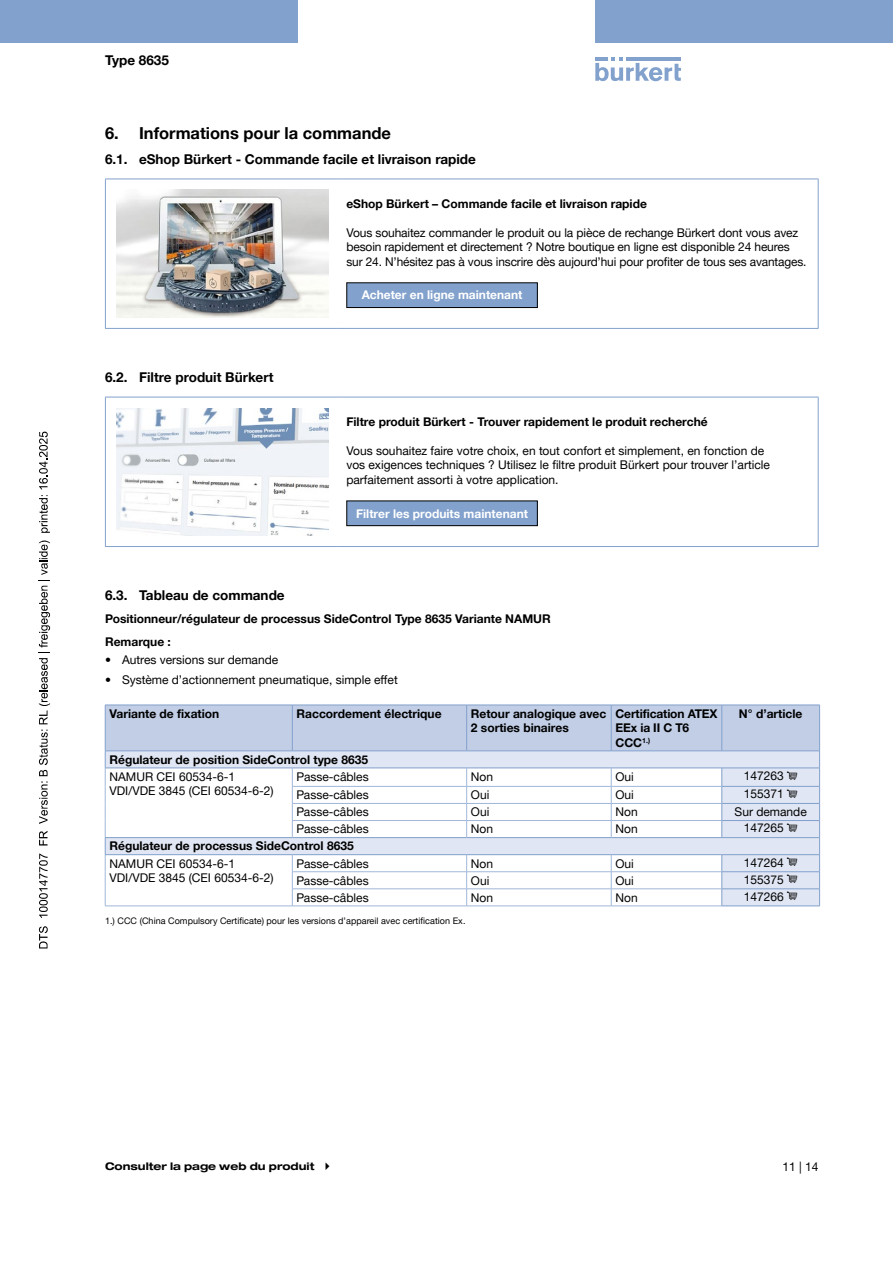
<style>
.page{position:relative;width:893px;height:1263px;background:#fff}
.page>*{position:absolute;margin:0;border:0;box-sizing:border-box;transform-origin:0 0}
.t1{font:700 16.5px "Helvetica Neue LTW1 G";color:#000}
.t2{font:700 13.5px "Helvetica Neue LTW1 G";color:#000}
.t3{font:12px/14.4px "Helvetica Neue LTW1 G";color:#000}
.t4{font:700 12px/14.4px "Helvetica Neue LTW1 G";color:#000}
.t5{font:700 12px "Helvetica Neue LTW1 G";color:#fff}
.t6{font:700 expanded 10.5px "Helvetica Neue LTW1 G";color:#000}
.t7{font:9px "Helvetica Neue LTW1 G";letter-spacing:.005em;color:#000}
</style>
<div class="page">
<svg style="left:595px;top:57px;width:86px;height:24px"></svg>
<hr style="left:626px;top:57px;width:55px;height:4px;background:#82a1cc">
<div style="left:0;top:0;width:298px;height:42px;background:#82a1cc"></div>
<div style="left:595px;top:0;width:298px;height:42px;background:#82a1cc"></div>
<hr style="left:338px;top:179px;width:481px;height:1px;background:#82a1cc">
<hr style="left:818px;top:179px;width:1px;height:149px;background:#82a1cc">
<hr style="left:338px;top:328px;width:481px;height:1px;background:#82a1cc">
<hr style="left:105px;top:179px;width:233px;height:1px;background:#82a1cc">
<hr style="left:105px;top:179px;width:1px;height:149px;background:#82a1cc">
<hr style="left:105px;top:328px;width:233px;height:1px;background:#82a1cc">
<img style="left:116px;top:190px;width:213px;height:127px">
<div style="left:347px;top:283px;width:190px;height:25px;background:#82a1cc"></div>
<div style="left:346px;top:282px;width:192px;height:26px;border:1px solid #000"></div>
<hr style="left:338px;top:397px;width:481px;height:1px;background:#82a1cc">
<hr style="left:818px;top:397px;width:1px;height:149px;background:#82a1cc">
<hr style="left:338px;top:546px;width:481px;height:1px;background:#82a1cc">
<hr style="left:105px;top:397px;width:233px;height:1px;background:#82a1cc">
<hr style="left:105px;top:397px;width:1px;height:149px;background:#82a1cc">
<hr style="left:105px;top:546px;width:233px;height:1px;background:#82a1cc">
<img style="left:116px;top:408px;width:213px;height:128px">
<div style="left:347px;top:501px;width:190px;height:25px;background:#82a1cc"></div>
<div style="left:346px;top:500px;width:192px;height:26px;border:1px solid #000"></div>
<hr style="left:105px;top:906px;width:187px;height:1px;background:#a1b7d9">
<hr style="left:292px;top:906px;width:175px;height:1px;background:#a1b7d9">
<hr style="left:467px;top:906px;width:144px;height:1px;background:#a1b7d9">
<hr style="left:611px;top:906px;width:111px;height:1px;background:#a1b7d9">
<hr style="left:722px;top:906px;width:98px;height:1px;background:#82a1cc">
<svg style="left:39px;top:926px;width:9px;height:22px"></svg>
<svg style="left:39px;top:854px;width:9px;height:64px"></svg>
<svg style="left:39px;top:831px;width:9px;height:14px"></svg>
<svg style="left:39px;top:540px;width:11px;height:284px"></svg>
<svg style="left:39px;top:495px;width:11px;height:38px"></svg>
<svg style="left:39px;top:432px;width:9px;height:57px"></svg>
<svg style="left:105px;top:705px;width:715px;height:201px"></svg>
<p class="t2" style="left:105px;top:52px;width:65px">Type 8635</p>
<h1 class="t1" style="left:105px;top:123px;width:287px">6. Informations pour la commande</h1>
<p class="t2" style="left:105px;top:151px;width:372px">6.1. eShop Bürkert - Commande facile et livraison rapide</p>
<p class="t4" style="left:346px;top:196px;width:302px">eShop Bürkert – Commande facile et livraison rapide</p>
<p class="t3" style="left:346px;top:225px;width:462px">Vous souhaitez commander le produit ou la pièce de rechange Bürkert dont vous avez besoin rapidement et directement ? Notre boutique en ligne est disponible 24 heures sur 24. N’hésitez pas à vous inscrire dès aujourd’hui pour profiter de tous ses avantages.</p>
<p class="t5" style="left:362px;top:288px;width:162px">Acheter en ligne maintenant</p>
<p class="t2" style="left:105px;top:369px;width:170px">6.2. Filtre produit Bürkert</p>
<p class="t4" style="left:346px;top:415px;width:363px">Filtre produit Bürkert - Trouver rapidement le produit recherché</p>
<p class="t3" style="left:346px;top:443px;width:425px">Vous souhaitez faire votre choix, en tout confort et simplement, en fonction de vos exigences techniques ? Utilisez le filtre produit Bürkert pour trouver l’article parfaitement assorti à votre application.</p>
<p class="t5" style="left:356px;top:506px;width:173px">Filtrer les produits maintenant</p>
<p class="t2" style="left:105px;top:587px;width:181px">6.3. Tableau de commande</p>
<p class="t4" style="left:105px;top:607px;width:447px;line-height:23px">Positionneur/régulateur de processus SideControl Type 8635 Variante NAMUR<br>Remarque :</p>
<p class="t3" style="left:105px;top:652px;width:175px">• Autres versions sur demande</p>
<p class="t3" style="left:105px;top:672px;width:294px">• Système d’actionnement pneumatique, simple effet</p>
<p class="t4" style="left:109px;top:706px;width:111px">Variante de fixation</p>
<p class="t4" style="left:297px;top:706px;width:146px">Raccordement électrique</p>
<p class="t4" style="left:471px;top:706px;width:137px">Retour analogique avec<br>2 sorties binaires</p>
<p class="t4" style="left:615px;top:706px;width:104px">Certification ATEX<br>EEx ia II C T6<br>CCC<sup>1.)</sup></p>
<p class="t4" style="left:739px;top:706px;width:65px">N° d’article</p>
<p class="t4" style="left:109px;top:752px;width:260px">Régulateur de position SideControl type 8635</p>
<p class="t3" style="left:109px;top:769px;width:166px">NAMUR CEI 60534-6-1<br>VDI/VDE 3845 (CEI 60534-6-2)</p>
<p class="t3" style="left:297px;top:769px;width:74px">Passe-câbles</p>
<p class="t3" style="left:471px;top:769px;width:24px">Non</p>
<p class="t3" style="left:615px;top:769px;width:20px">Oui</p>
<p class="t3" style="left:744px;top:769px;width:42px">147263</p>
<p class="t3" style="left:297px;top:788px;width:74px">Passe-câbles</p>
<p class="t3" style="left:471px;top:788px;width:20px">Oui</p>
<p class="t3" style="left:615px;top:788px;width:20px">Oui</p>
<p class="t3" style="left:744px;top:787px;width:42px">155371</p>
<p class="t3" style="left:297px;top:805px;width:74px">Passe-câbles</p>
<p class="t3" style="left:471px;top:805px;width:20px">Oui</p>
<p class="t3" style="left:615px;top:805px;width:24px">Non</p>
<p class="t3" style="left:735px;top:805px;width:74px">Sur demande</p>
<p class="t3" style="left:297px;top:822px;width:74px">Passe-câbles</p>
<p class="t3" style="left:471px;top:822px;width:24px">Non</p>
<p class="t3" style="left:615px;top:822px;width:24px">Non</p>
<p class="t3" style="left:744px;top:821px;width:42px">147265</p>
<p class="t4" style="left:109px;top:839px;width:246px">Régulateur de processus SideControl 8635</p>
<p class="t3" style="left:109px;top:856px;width:166px">NAMUR CEI 60534-6-1<br>VDI/VDE 3845 (CEI 60534-6-2)</p>
<p class="t3" style="left:297px;top:856px;width:74px">Passe-câbles</p>
<p class="t3" style="left:471px;top:856px;width:24px">Non</p>
<p class="t3" style="left:615px;top:856px;width:20px">Oui</p>
<p class="t3" style="left:744px;top:855px;width:42px">147264</p>
<p class="t3" style="left:297px;top:873px;width:74px">Passe-câbles</p>
<p class="t3" style="left:471px;top:873px;width:20px">Oui</p>
<p class="t3" style="left:615px;top:873px;width:20px">Oui</p>
<p class="t3" style="left:744px;top:872px;width:42px">155375</p>
<p class="t3" style="left:297px;top:890px;width:74px">Passe-câbles</p>
<p class="t3" style="left:471px;top:890px;width:24px">Non</p>
<p class="t3" style="left:615px;top:890px;width:24px">Non</p>
<p class="t3" style="left:744px;top:889px;width:42px">147266</p>
<p class="t7" style="left:105px;top:915px;width:362px">1.) CCC (China Compulsory Certificate) pour les versions d’appareil avec certification Ex.</p>
<p class="t6" style="left:105px;top:1160px;width:211px">Consulter la page web du produit</p>
<p class="t3" style="left:782px;top:1159px;width:38px">11 | 14</p>
</div>
